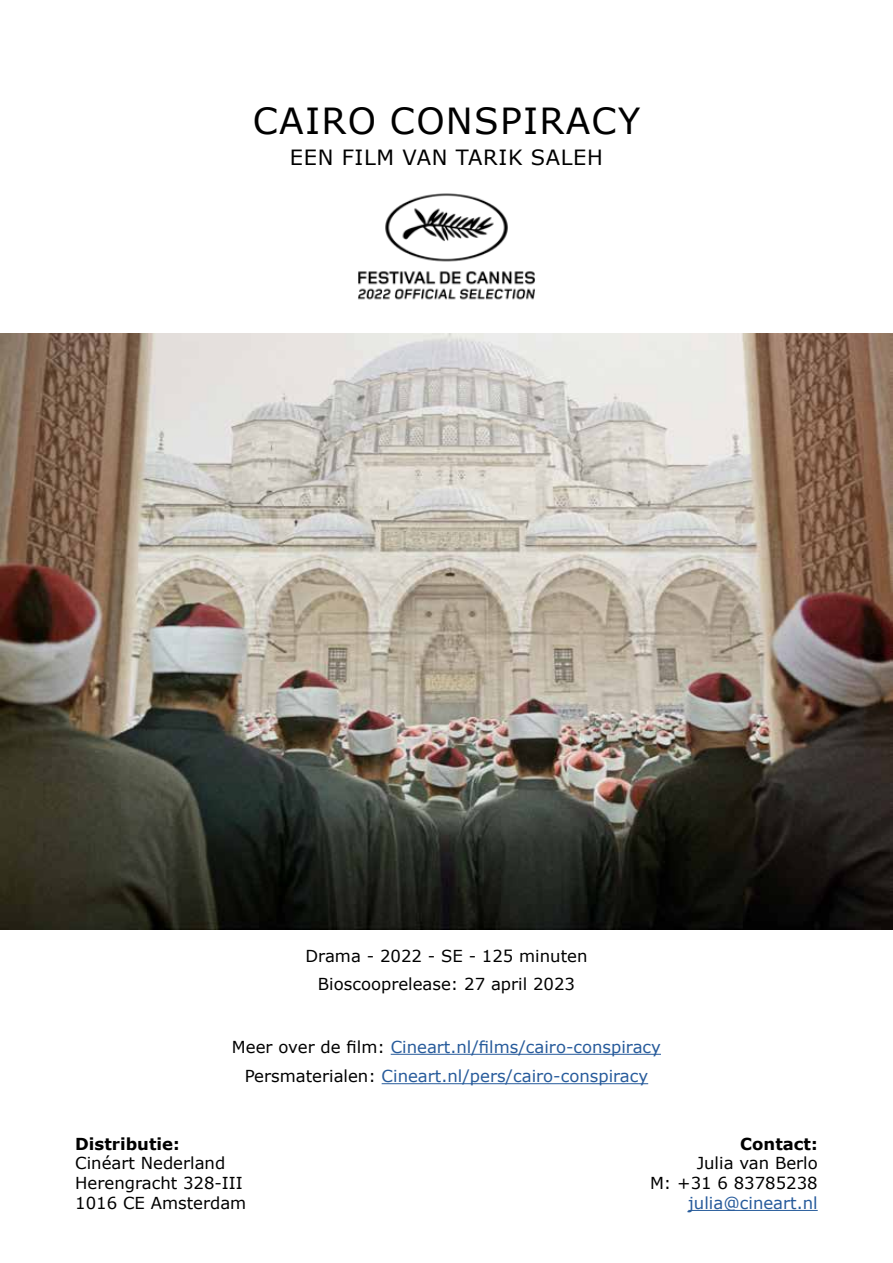
<style>
.page{position:relative;width:893px;height:1263px;background:#fff}
.page>*{position:absolute;margin:0;border:0;box-sizing:border-box;transform-origin:0 0}
.t1{font:36px "Verdana";letter-spacing:.035em;color:#000}
.t2{font:21px "Verdana";letter-spacing:.035em;color:#000}
.t3{font:16.5px/19.8px "Verdana";color:#000}
.t4{font:16.5px/29.4px "Verdana";color:#275b9b;text-align:center}
.t5{font:700 16.5px "Verdana";color:#000}
.s1{color:#000}
</style>
<div class="page">
<hr style="left:688px;top:1210px;width:130px;height:1px;background:#275b9b">
<hr style="left:391px;top:1054px;width:270px;height:1px;background:#275b9b">
<hr style="left:382px;top:1083px;width:266px;height:1px;background:#275b9b">
<img style="left:0;top:334px;width:893px;height:595px">
<img style="left:358px;top:193px;width:177px;height:107px">
<h1 class="t1" style="left:253px;top:96px;width:389px">CAIRO CONSPIRACY</h1>
<p class="t2" style="left:290px;top:143px;width:315px">EEN FILM VAN TARIK SALEH</p>
<p class="t3" style="left:306px;top:946px;width:283px">Drama - 2022 - SE - 125 minuten</p>
<p class="t3" style="left:318px;top:974px;width:259px">Bioscooprelease: 27 april 2023</p>
<p class="t4" style="left:232px;top:1032px;width:430px"><span class="s1">Meer over de film:</span> Cineart.nl/films/cairo-conspiracy<br><span class="s1">Persmaterialen:</span> Cineart.nl/pers/cairo-conspiracy</p>
<p class="t5" style="left:75px;top:1132px;width:106px">Distributie:</p>
<p class="t3" style="left:75px;top:1153px;width:173px">Cinéart Nederland<br>Herengracht 328-III<br>1016 CE Amsterdam</p>
<p class="t5" style="left:740px;top:1132px;width:79px">Contact:</p>
<p class="t3" style="left:650px;top:1153px;width:169px;text-align:right">Julia van Berlo<br>M: +31 6 83785238</p>
<p class="t4" style="left:688px;top:1188px;width:131px">julia@cineart.nl</p>
</div>
